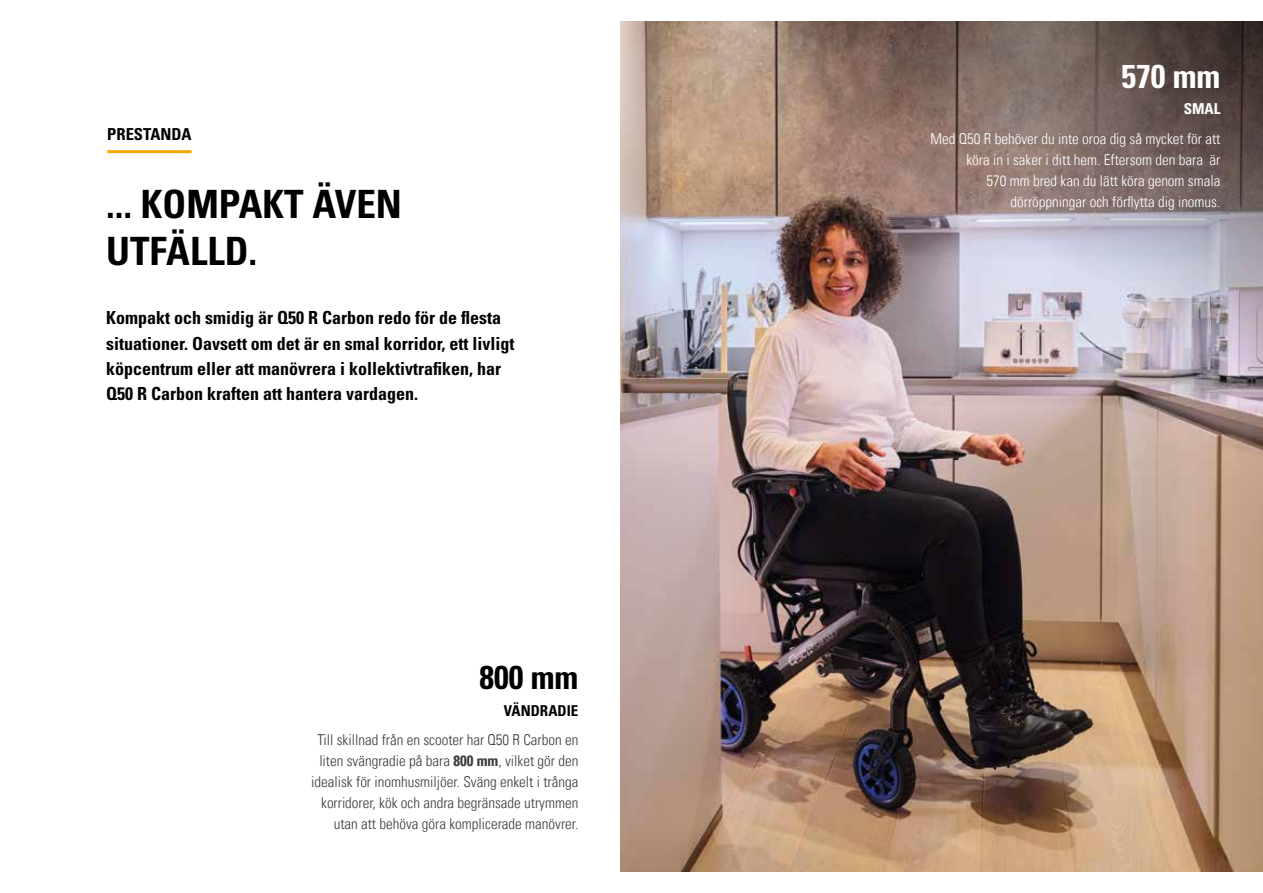
<style>
.page{position:relative;width:1263px;height:893px;background:#fff}
.page>*{position:absolute;margin:0;border:0;box-sizing:border-box;transform-origin:0 0}
.t1{font:700 condensed 39px/46.8px "Univers LT Std";color:#000}
.t2{font:700 condensed 33px "Univers LT Std";color:#000}
.t3{font:700 condensed 33px "Univers LT Std";color:#fff}
.t4{font:700 condensed 18px/25.2px "Univers LT Std";color:#000}
.t5{font:700 condensed 16.5px "Univers LT Std";color:#000}
.t6{font:15px/21px "Univers Com 47 Light Cond";color:#3c3c3b;text-align:right}
.t7{font:15px/21px "Univers Com 47 Light Cond";color:#fff;text-align:right}
.t8{font:700 condensed 15px "Univers LT Std";color:#000}
.t9{font:700 condensed 15px "Univers LT Std";color:#fff}
.s1{font-family:"Univers Com 67 Bold Cond"}
</style>
<div class="page">
<img style="left:621px;top:21px;width:642px;height:851px">
<img style="left:788px;top:21px;width:475px;height:441px">
<hr style="left:107px;top:150px;width:85px;height:3px;background:#f8a800">
<p class="t5" style="left:107px;top:124px;width:86px">PRESTANDA</p>
<h1 class="t1" style="left:106px;top:181px;width:297px">... KOMPAKT ÄVEN<br>UTFÄLLD.</h1>
<p class="t4" style="left:106px;top:305px;width:410px">Kompakt och smidig är Q50 R Carbon redo för de flesta situationer. Oavsett om det är en smal korridor, ett livligt köpcentrum eller att manövrera i kollektivtrafiken, har Q50 R Carbon kraften att hantera vardagen.</p>
<h2 class="t2" style="left:479px;top:657px;width:100px">800 mm</h2>
<p class="t8" style="left:504px;top:701px;width:76px">VÄNDRADIE</p>
<p class="t6" style="left:311px;top:729px;width:269px">Till skillnad från en scooter har Q50 R Carbon en liten svängradie på bara <span class="s1">800 mm</span>, vilket gör den idealisk för inomhusmiljöer. Sväng enkelt i trånga korridorer, kök och andra begränsade utrymmen utan att behöva göra komplicerade manövrer.</p>
<h2 class="t3" style="left:1121px;top:56px;width:100px">570 mm</h2>
<p class="t9" style="left:1184px;top:100px;width:38px">SMAL</p>
<p class="t7" style="left:930px;top:128px;width:291px">Med Q50 R behöver du inte oroa dig så mycket för att köra in i saker i ditt hem. Eftersom den bara är<br>570 mm bred kan du lätt köra genom smala dörröppningar och förflytta dig inomus.</p>
</div>
